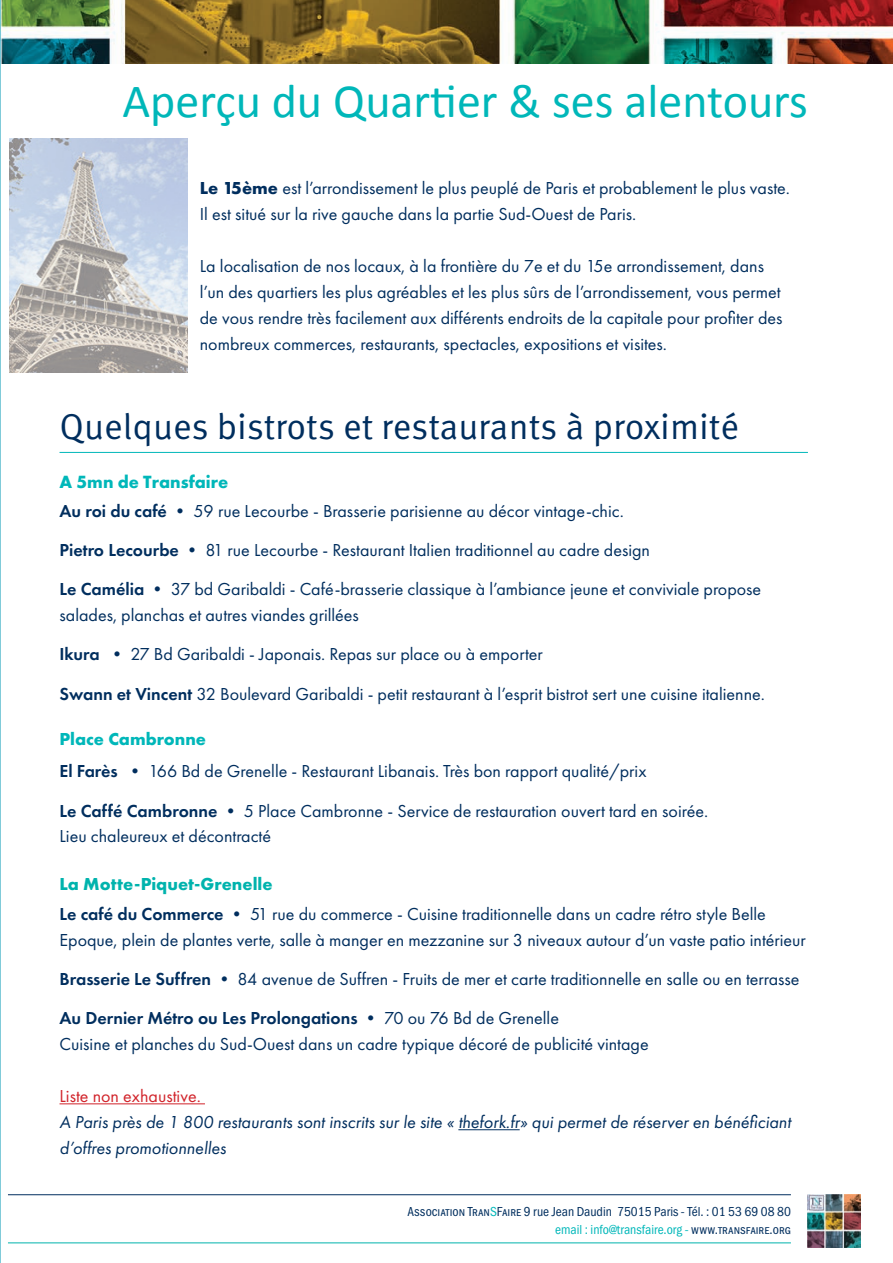
<style>
.page{position:relative;width:893px;height:1263px;background:#fff}
.page>*{position:absolute;margin:0;border:0;box-sizing:border-box;transform-origin:0 0}
.t1{font:48px "Calibri";color:#00b7b9}
.t2{font:36px "Meta Pro Norm";color:#002e5e}
.t3{font:700 18.3px "Futura PT";color:#00b7b9}
.t4{font:18px/39.2px "Futura PT";color:#002e5e}
.t5{font:italic 18px/26px "Futura PT";color:#002e5e}
.t6{font:18px "Futura PT";color:#d1232a}
.t7{font:13.5px/18px "Franklin Gothic URW Cond";color:#002e5e;text-align:right}
.s1{font-weight:700}
.s2{font-weight:600}
.s3{font-weight:700;color:#00b7b9}
.s4{font-weight:700;color:#00b3ad}
.s5{color:#00b7b9}
</style>
<div class="page">
<img style="left:1px;top:0;width:892px;height:64px">
<img style="left:808px;top:1194px;width:52px;height:53px">
<hr style="left:8px;top:1194px;width:783px;height:1px;background:#002e5e">
<hr style="left:8px;top:1242px;width:783px;height:1px;background:#00b3ad">
<hr style="left:0;top:0;width:1px;height:1263px;background:#0097b4">
<hr style="left:60px;top:452px;width:748px;height:1px;background:#00b7b9">
<hr style="left:60px;top:1103px;width:145px;height:1px;background:#d1232a">
<hr style="left:458px;top:1129px;width:62px;height:1px;background:#002e5e">
<img style="left:10px;top:138px;width:177px;height:234px">
<h1 class="t1" style="left:122px;top:68px;width:687px">Aperçu du Quartier &amp; ses alentours</h1>
<p class="t4" style="left:200px;top:175px;width:592px;line-height:26px"><span class="s1">Le 15ème</span> est l’arrondissement le plus peuplé de Paris et probablement le plus vaste.<br>Il est situé sur la rive gauche dans la partie Sud-Ouest de Paris.</p>
<p class="t4" style="left:200px;top:253px;width:584px;line-height:26px">La localisation de nos locaux, à la frontière du 7e et du 15e arrondissement, dans l’un des quartiers les plus agréables et les plus sûrs de l’arrondissement, vous permet de vous rendre très facilement aux différents endroits de la capitale pour profiter des nombreux commerces, restaurants, spectacles, expositions et visites.</p>
<h2 class="t2" style="left:60px;top:400px;width:681px">Quelques bistrots et restaurants à proximité</h2>
<p class="t3" style="left:60px;top:470px;width:170px">A 5mn de Transfaire</p>
<p class="t4" style="left:60px;top:491px;width:703px"><span class="s2">Au roi du café •</span> 59 rue Lecourbe - Brasserie parisienne au décor vintage-chic.<br><span class="s2">Pietro Lecourbe •</span> 81 rue Lecourbe - Restaurant Italien traditionnel au cadre design<br><span class="s2">Le Camélia •</span> 37 bd Garibaldi - Café-brasserie classique à l’ambiance jeune et conviviale propose</p>
<p class="t4" style="left:60px;top:596px;width:707px">salades, planchas et autres viandes grillées<br><span class="s2">Ikura •</span> 27 Bd Garibaldi - Japonais. Repas sur place ou à emporter<br><span class="s2">Swann et Vincent</span> 32 Boulevard Garibaldi - petit restaurant à l’esprit bistrot sert une cuisine italienne.</p>
<p class="t4" style="left:60px;top:723px;width:588px;line-height:32px"><span class="s3">Place Cambronne<br></span><span class="s2">El Farès •</span> 166 Bd de Grenelle - Restaurant Libanais. Très bon rapport qualité/prix</p>
<p class="t4" style="left:60px;top:797px;width:650px;line-height:26px"><span class="s2">Le Caffé Cambronne •</span> 5 Place Cambronne - Service de restauration ouvert tard en soirée.<br>Lieu chaleureux et décontracté</p>
<p class="t4" style="left:60px;top:868px;width:708px;line-height:30.5px"><span class="s4">La Motte-Piquet-Grenelle<br></span><span class="s2">Le café du Commerce •</span> 51 rue du commerce - Cuisine traditionnelle dans un cadre rétro style Belle</p>
<p class="t4" style="left:60px;top:920px;width:748px">Epoque, plein de plantes verte, salle à manger en mezzanine sur 3 niveaux autour d’un vaste patio intérieur<br><span class="s2">Brasserie Le Suffren •</span> 84 avenue de Suffren - Fruits de mer et carte traditionnelle en salle ou en terrasse<br><span class="s2">Au Dernier Métro ou Les Prolongations •</span> 70 ou 76 Bd de Grenelle</p>
<p class="t4" style="left:60px;top:1024px;width:591px">Cuisine et planches du Sud-Ouest dans un cadre typique décoré de publicité vintage</p>
<p class="t6" style="left:60px;top:1085px;width:143px">Liste non exhaustive.</p>
<p class="t5" style="left:60px;top:1109px;width:733px">A Paris près de 1 800 restaurants sont inscrits sur le site « thefork.fr» qui permet de réserver en bénéficiant d’offres promotionnelles</p>
<p class="t7" style="left:407px;top:1202px;width:385px">Association Tran<span class="s5">S</span>Faire 9 rue Jean Daudin 75015 Paris - Tél. : 01 53 69 08 80 <span class="s5">email : info@transfaire.org -</span> www.transfaire.org</p>
</div>
